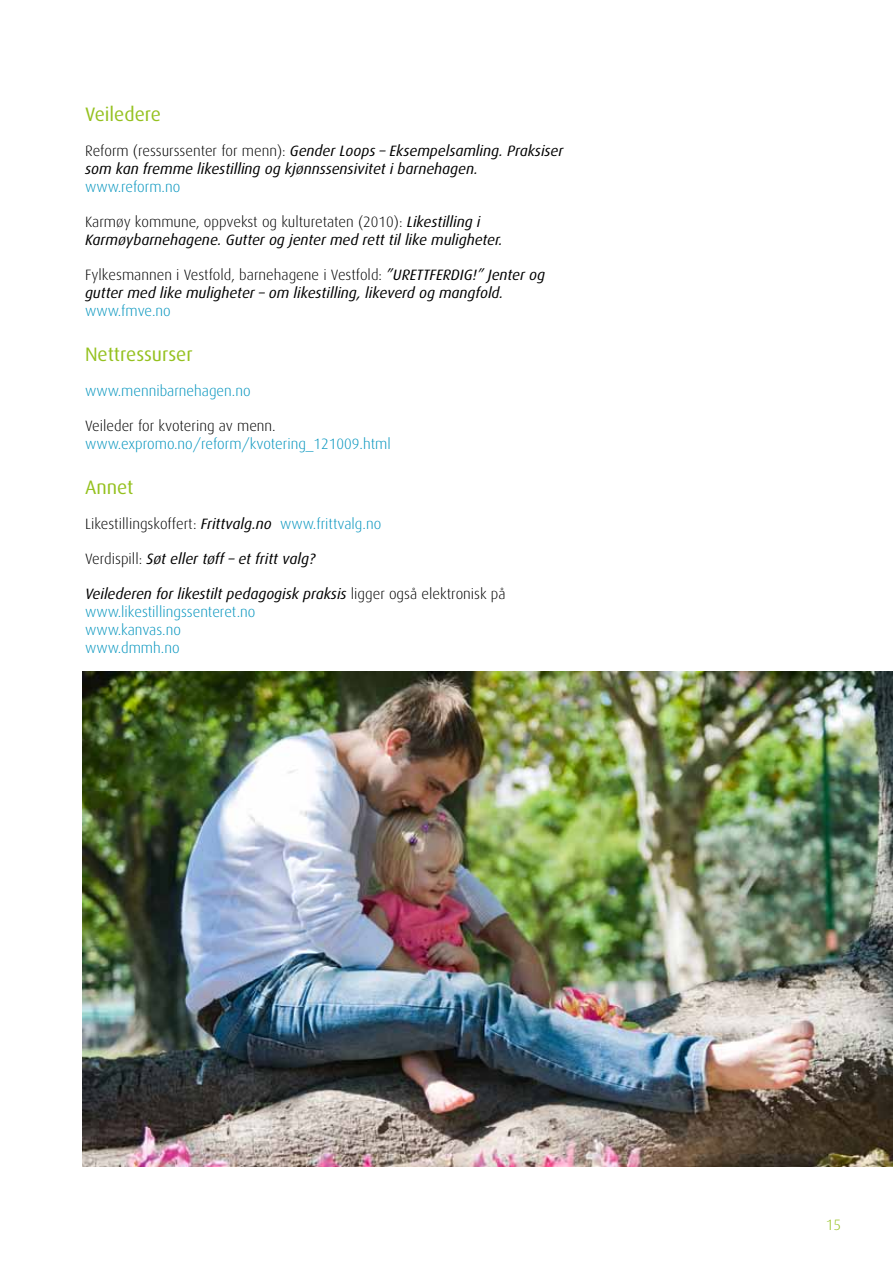
<style>
.page{position:relative;width:893px;height:1263px;background:#fff}
.page>*{position:absolute;margin:0;border:0;box-sizing:border-box;transform-origin:0 0}
.t1{font:19.5px "Dax";color:#95c11f}
.t2{font:italic 15px/18px "Dax";color:#000}
.t3{font:300 15px/18px "Dax";color:#0093bd}
.t4{font:300 15px "Dax";color:#000}
.t5{font:300 15px "Dax";color:#95c11f}
.s1{font-weight:300;font-style:normal}
.s2{font-weight:400;font-style:italic}
.s3{color:#0093bd}
.s4{font-weight:400;font-style:italic;color:#000}
.s5{color:#000}
</style>
<div class="page">
<img style="left:82px;top:672px;width:811px;height:494px">
<h1 class="t1" style="left:85px;top:104px;width:78px">Veiledere</h1>
<p class="t2" style="left:85px;top:142px;width:480px"><span class="s1">Reform (ressurssenter for menn):</span> Gender Loops – Eksempelsamling. Praksiser som kan fremme likestilling og kjønnssensivitet i barnehagen.</p>
<p class="t3" style="left:85px;top:178px;width:97px">www.reform.no</p>
<p class="t2" style="left:85px;top:213px;width:419px"><span class="s1">Karmøy kommune, oppvekst og kulturetaten (2010):</span> Likestilling i<br>Karmøybarnehagene. Gutter og jenter med rett til like muligheter.</p>
<p class="t2" style="left:85px;top:266px;width:461px"><span class="s1">Fylkesmannen i Vestfold, barnehagene i Vestfold:</span> ”URETTFERDIG!” Jenter og gutter med like muligheter – om likestilling, likeverd og mangfold.</p>
<p class="t3" style="left:85px;top:302px;width:87px">www.fmve.no</p>
<h1 class="t1" style="left:85px;top:344px;width:109px">Nettressurser</h1>
<p class="t3" style="left:85px;top:382px;width:167px">www.mennibarnehagen.no</p>
<p class="t4" style="left:85px;top:418px;width:192px">Veileder for kvotering av menn.</p>
<p class="t3" style="left:85px;top:435px;width:307px">www.expromo.no/reform/kvotering_121009.html</p>
<h1 class="t1" style="left:85px;top:476px;width:50px">Annet</h1>
<p class="t4" style="left:85px;top:515px;width:298px">Likestillingskoffert: <span class="s2">Frittvalg.no</span> <span class="s3">www.frittvalg.no</span></p>
<p class="t2" style="left:85px;top:550px;width:231px"><span class="s1">Verdispill:</span> Søt eller tøff – et fritt valg?</p>
<p class="t3" style="left:85px;top:585px;width:422px"><span class="s4">Veilederen for likestilt pedagogisk praksis</span> <span class="s5">ligger også elektronisk på </span>www.likestillingssenteret.no<br>www.kanvas.no<br>www.dmmh.no</p>
<p class="t5" style="left:826px;top:1216px;width:17px">15</p>
</div>
